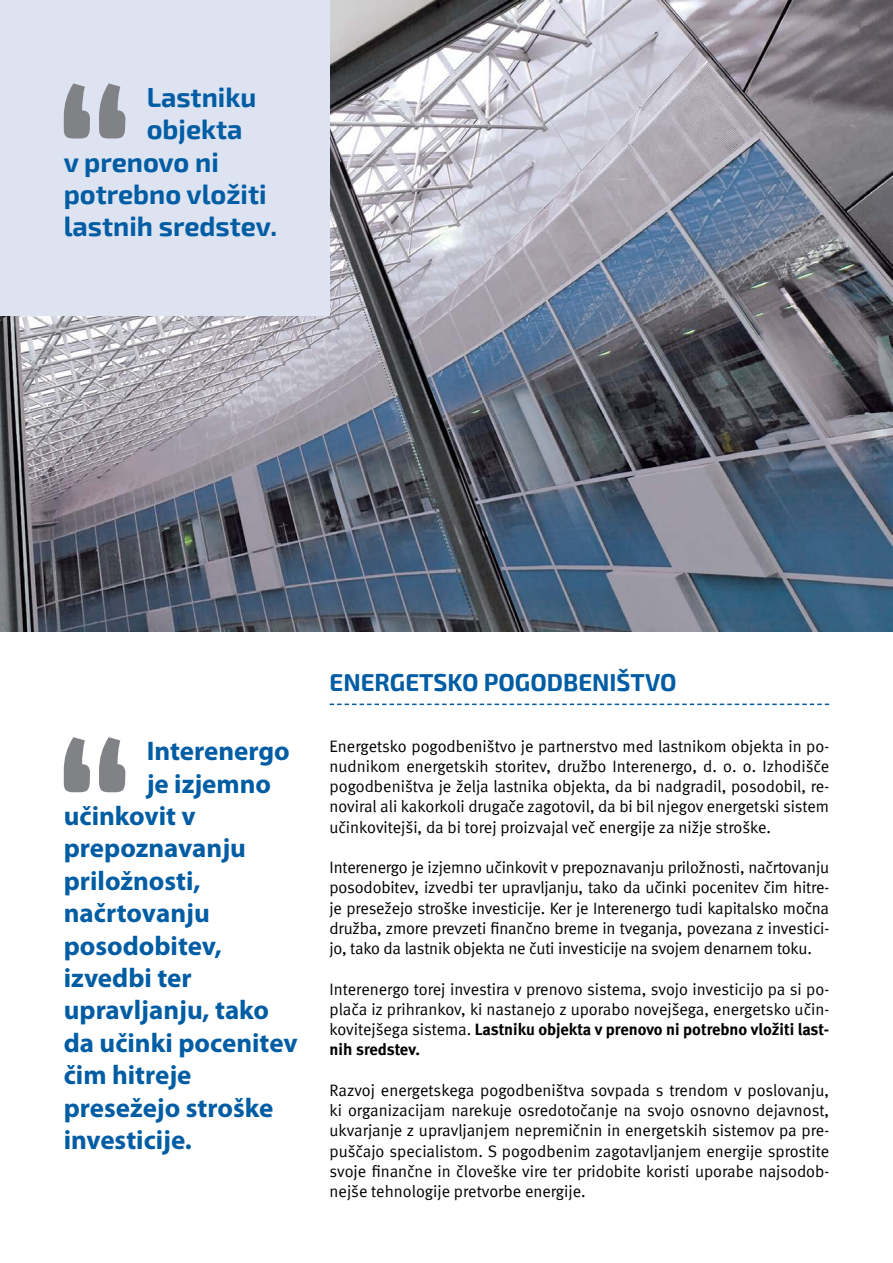
<style>
.page{position:relative;width:893px;height:1263px;background:#fff}
.page>*{position:absolute;margin:0;border:0;box-sizing:border-box;transform-origin:0 0}
.t1{font:700 27px "Myriad Pro";color:#005da4}
.t2{font:700 27px/32.4px "Exo 2";color:#005da4}
.t3{font:700 24px "Exo 2";color:#005da4}
.t4{font:16.5px/20.2px "Meta SI";letter-spacing:-.005em;color:#000;text-align:justify}
.s1{font-weight:700}
</style>
<div class="page">
<svg style="left:330px;top:703px;width:499px;height:2px"></svg>
<img style="left:0;top:0;width:893px;height:631px">
<svg style="left:64px;top:737px;width:61px;height:55px"></svg>
<div style="left:0;top:0;width:330px;height:316px;background:#dde3f1"></div>
<svg style="left:64px;top:83px;width:61px;height:55px"></svg>
<p class="t2" style="left:147px;top:82px;width:111px">Lastniku</p>
<p class="t2" style="left:147px;top:114px;width:97px">objekta</p>
<p class="t2" style="left:64px;top:147px;width:215px">v prenovo ni potrebno vložiti lastnih sredstev.</p>
<p class="t1" style="left:147px;top:736px;width:145px">Interenergo</p>
<p class="t1" style="left:147px;top:768px;width:126px">je izjemno</p>
<p class="t1" style="left:64px;top:801px;width:134px">učinkovit v</p>
<p class="t1" style="left:64px;top:833px;width:184px">prepoznavanju</p>
<p class="t1" style="left:64px;top:865px;width:138px">priložnosti,</p>
<p class="t1" style="left:64px;top:898px;width:147px">načrtovanju</p>
<p class="t1" style="left:64px;top:930px;width:160px">posodobitev,</p>
<p class="t1" style="left:64px;top:963px;width:129px">izvedbi ter</p>
<p class="t1" style="left:64px;top:995px;width:207px">upravljanju, tako</p>
<p class="t1" style="left:64px;top:1027px;width:235px">da učinki pocenitev</p>
<p class="t1" style="left:64px;top:1060px;width:129px">čim hitreje</p>
<p class="t1" style="left:64px;top:1092px;width:211px">presežejo stroške</p>
<p class="t1" style="left:64px;top:1125px;width:130px">investicije.</p>
<p class="t3" style="left:330px;top:668px;width:348px">ENERGETSKO POGODBENIŠTVO</p>
<p class="t4" style="left:330px;top:735px;width:501px">Energetsko pogodbeništvo je partnerstvo med lastnikom objekta in po&shy;nudnikom energetskih storitev, družbo Interenergo, d. o. o. Izhodišče pogodbeništva je želja lastnika objekta, da bi nadgradil, posodobil, re&shy;noviral ali kakorkoli drugače zagotovil, da bi bil njegov energetski sistem učinkovitejši, da bi torej proizvajal več energije za nižje stroške.</p>
<p class="t4" style="left:330px;top:857px;width:501px">Interenergo je izjemno učinkovit v prepoznavanju priložnosti, načrtovanju posodobitev, izvedbi ter upravljanju, tako da učinki pocenitev čim hitre&shy;je presežejo stroške investicije. Ker je Interenergo tudi kapitalsko močna družba, zmore prevzeti finančno breme in tveganja, povezana z investici&shy;jo, tako da lastnik objekta ne čuti investicije na svojem denarnem toku.</p>
<p class="t4" style="left:330px;top:978px;width:501px">Interenergo torej investira v prenovo sistema, svojo investicijo pa si po&shy;plača iz prihrankov, ki nastanejo z uporabo novejšega, energetsko učin&shy;kovitejšega sistema. <span class="s1">Lastniku objekta v prenovo ni potrebno vložiti last&shy;nih sredstev.</span></p>
<p class="t4" style="left:330px;top:1080px;width:501px">Razvoj energetskega pogodbeništva sovpada s trendom v poslovanju, ki organizacijam narekuje osredotočanje na svojo osnovno dejavnost, ukvarjanje z upravljanjem nepremičnin in energetskih sistemov pa pre&shy;puščajo specialistom. S pogodbenim zagotavljanjem energije sprostite svoje finančne in človeške vire ter pridobite koristi uporabe najsodob&shy;nejše tehnologije pretvorbe energije.</p>
</div>
